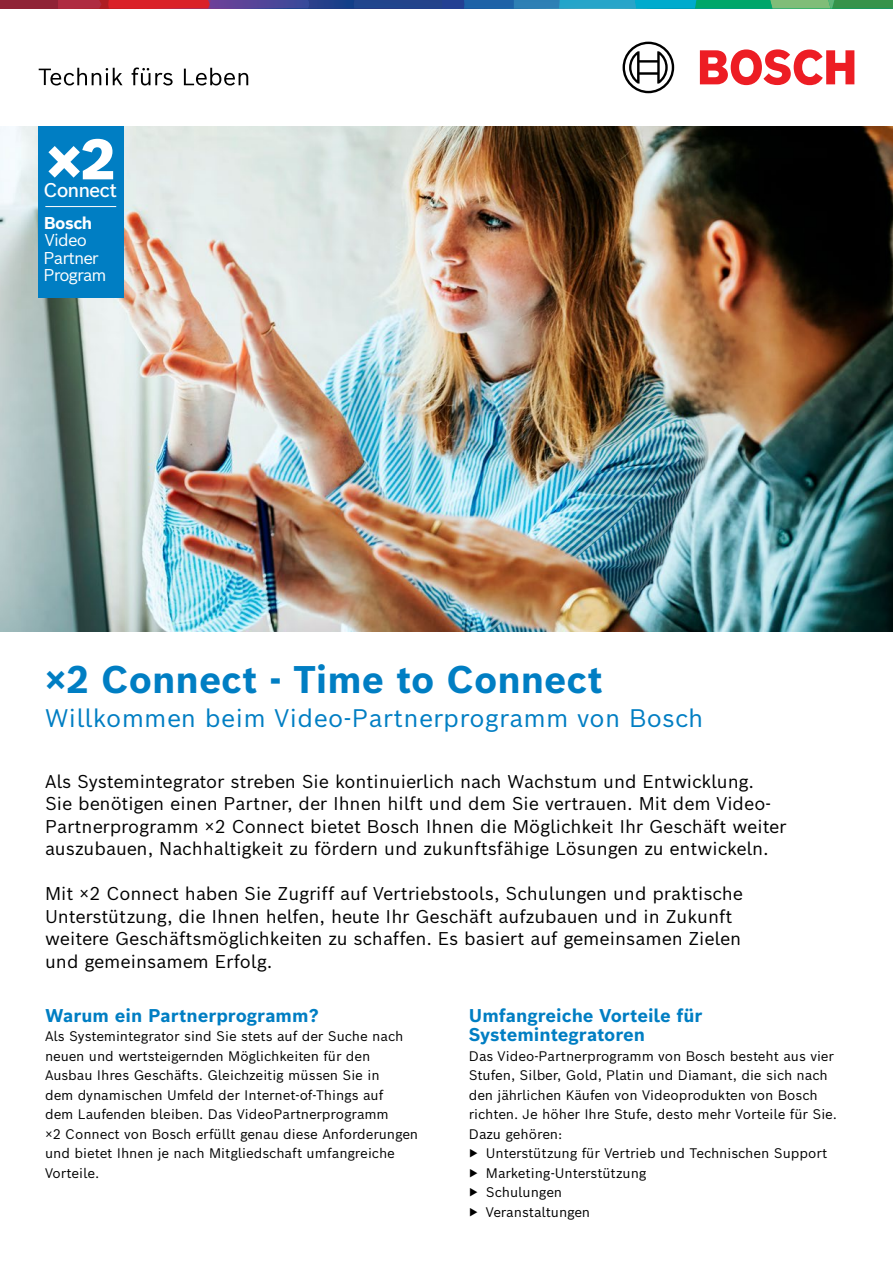
<style>
.page{position:relative;width:893px;height:1263px;background:#fff}
.page>*{position:absolute;margin:0;border:0;box-sizing:border-box;transform-origin:0 0}
.t1{font:700 37.5px "Bosch Sans";color:#007ec3}
.t2{font:24.75px "Bosch Sans";letter-spacing:.015em;color:#007ec3}
.t3{font:500 19.35px "Bosch Sans";letter-spacing:-.05em;color:#fff}
.t4{font:18px/22.5px "Bosch Sans";color:#000}
.t5{font:700 18px/19.5px "Bosch Sans";color:#007ec3}
.t6{font:16.65px/17.5px "Bosch Sans";letter-spacing:-.05em;color:#fff}
.t7{font:700 16.65px "Bosch Sans";letter-spacing:-.03em;color:#fff}
.t8{font:13.5px/19.5px "Bosch Sans";color:#000}
</style>
<div class="page">
<div style="left:0;top:0;width:58px;height:9px;background:#902336"></div>
<svg style="left:58px;top:0;width:835px;height:9px;background:#486a81"></svg>
<svg style="left:39px;top:68px;width:84px;height:17px"></svg>
<svg style="left:132px;top:67px;width:41px;height:18px"></svg>
<svg style="left:184px;top:68px;width:64px;height:17px"></svg>
<svg style="left:700px;top:49px;width:154px;height:36px"></svg>
<svg style="left:623px;top:42px;width:51px;height:51px"></svg>
<img style="left:0;top:126px;width:893px;height:505px">
<svg style="left:38px;top:126px;width:85px;height:172px;background:#188ac8"></svg>
<h3 class="t3" style="left:44px;top:173px;width:75px">Connect</h3>
<p class="t7" style="left:44px;top:209px;width:50px">Bosch</p>
<p class="t6" style="left:44px;top:230px;width:64px">Video<br>Partner<br>Program</p>
<h1 class="t1" style="left:45px;top:648px;width:559px">×2 Connect - Time to Connect</h1>
<h2 class="t2" style="left:45px;top:697px;width:660px">Willkommen beim Video-Partnerprogramm von Bosch</h2>
<p class="t4" style="left:45px;top:768px;width:743px">Als Systemintegrator streben Sie kontinuierlich nach Wachstum und Entwicklung.<br>Sie benötigen einen Partner, der Ihnen hilft und dem Sie vertrauen. Mit dem Video-Partnerprogramm ×2 Connect bietet Bosch Ihnen die Möglichkeit Ihr Geschäft weiter auszubauen, Nachhaltigkeit zu fördern und zukunftsfähige Lösungen zu entwickeln.</p>
<p class="t4" style="left:45px;top:881px;width:700px">Mit ×2 Connect haben Sie Zugriff auf Vertriebstools, Schulungen und praktische Unterstützung, die Ihnen helfen, heute Ihr Geschäft aufzubauen und in Zukunft weitere Geschäftsmöglichkeiten zu schaffen. Es basiert auf gemeinsamen Zielen und gemeinsamem Erfolg.</p>
<h3 class="t5" style="left:45px;top:1004px;width:275px">Warum ein Partnerprogramm?</h3>
<p class="t8" style="left:45px;top:1025px;width:375px">Als Systemintegrator sind Sie stets auf der Suche nach neuen und wertsteigernden Möglichkeiten für den Ausbau Ihres Geschäfts. Gleichzeitig müssen Sie in<br>dem dynamischen Umfeld der Internet-of-Things auf<br>dem Laufenden bleiben. Das VideoPartnerprogramm<br>×2 Connect von Bosch erfüllt genau diese Anforderungen und bietet Ihnen je nach Mitgliedschaft umfangreiche Vorteile.</p>
<h3 class="t5" style="left:469px;top:1004px;width:235px">Umfangreiche Vorteile für<br>Systemintegratoren</h3>
<p class="t8" style="left:469px;top:1045px;width:370px">Das Video-Partnerprogramm von Bosch besteht aus vier Stufen, Silber, Gold, Platin und Diamant, die sich nach den jährlichen Käufen von Videoprodukten von Bosch richten. Je höher Ihre Stufe, desto mehr Vorteile für Sie.<br>Dazu gehören:<br>▶ Unterstützung für Vertrieb und Technischen Support ▶ Marketing-Unterstützung<br>▶ Schulungen<br>▶ Veranstaltungen</p>
</div>
